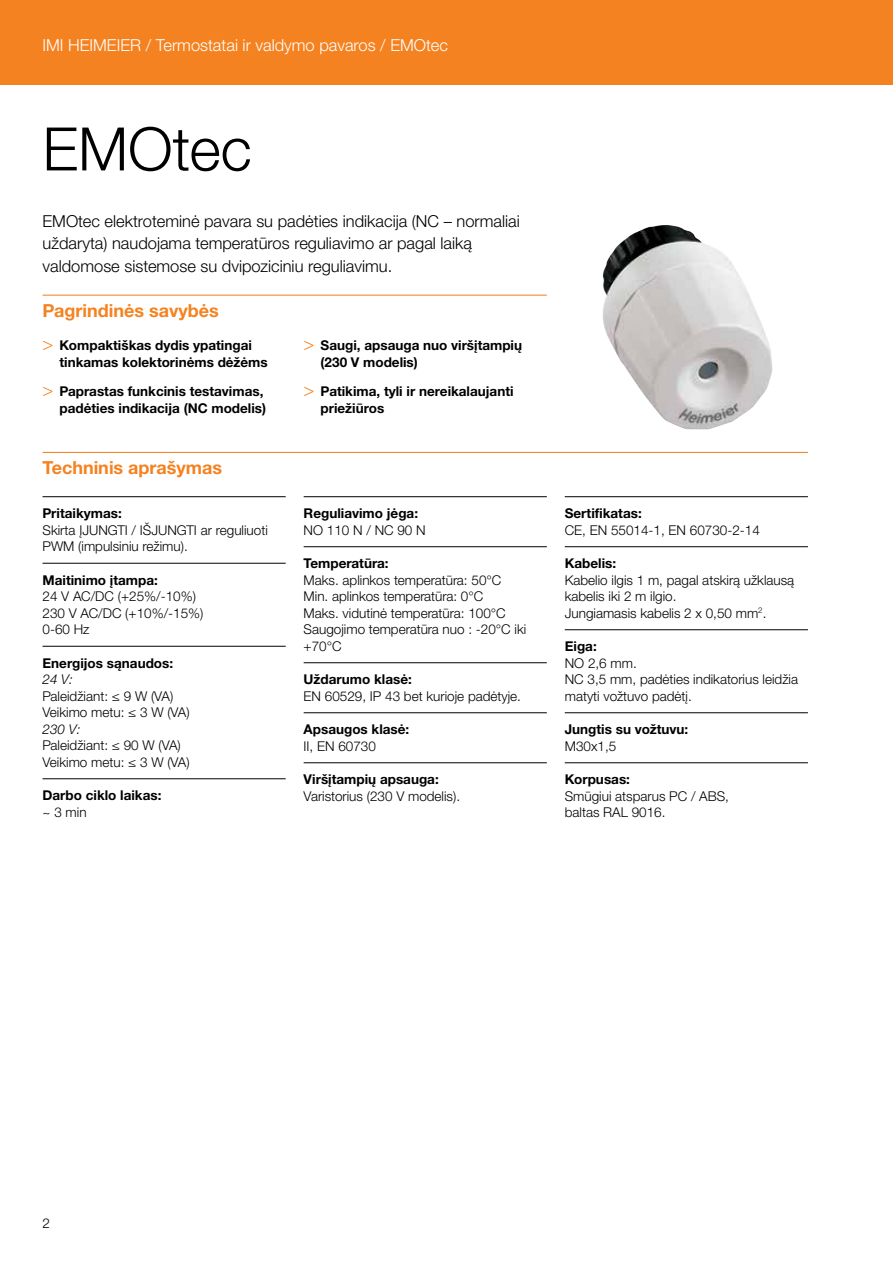
<style>
.page{position:relative;width:893px;height:1263px;background:#fff}
.page>*{position:absolute;margin:0;border:0;box-sizing:border-box;transform-origin:0 0}
.t1{font:300 60px "Helvetica Neue LTW1 G";color:#000}
.t2{font:700 18px "Helvetica Neue LTW1 G";color:#f58220}
.t3{font:300 16.5px/22.5px "Helvetica Neue LTW1 G";color:#000}
.t4{font:300 16.5px "Helvetica Neue LTW1 G";color:#fff}
.t5{font:300 13.5px/16.5px "Helvetica Neue LTW1 G";color:#000}
.t6{font:700 13.5px/16.5px "Helvetica Neue LTW1 G";color:#000}
.t7{font:italic 300 13.5px "Helvetica Neue LTW1 G";color:#000}
.s1{font-family:"Helvetica Neue LT Std";font-weight:300;font-size:18px;color:#f58220}
</style>
<div class="page">
<div style="left:0;top:0;width:893px;height:85px;background:#f58220"></div>
<hr style="left:43px;top:295px;width:504px;height:1px;background:#f58220">
<hr style="left:43px;top:452px;width:765px;height:1px;background:#f58220">
<hr style="left:43px;top:496px;width:243px;height:1px;background:#000">
<hr style="left:43px;top:563px;width:243px;height:1px;background:#000">
<hr style="left:43px;top:646px;width:243px;height:1px;background:#000">
<hr style="left:43px;top:778px;width:243px;height:1px;background:#000">
<hr style="left:304px;top:496px;width:243px;height:1px;background:#000">
<hr style="left:304px;top:546px;width:243px;height:1px;background:#000">
<hr style="left:304px;top:662px;width:243px;height:1px;background:#000">
<hr style="left:304px;top:712px;width:243px;height:1px;background:#000">
<hr style="left:304px;top:762px;width:243px;height:1px;background:#000">
<hr style="left:565px;top:496px;width:243px;height:1px;background:#000">
<hr style="left:565px;top:546px;width:243px;height:1px;background:#000">
<hr style="left:565px;top:629px;width:243px;height:1px;background:#000">
<hr style="left:565px;top:712px;width:243px;height:1px;background:#000">
<hr style="left:565px;top:762px;width:243px;height:1px;background:#000">
<img style="left:602px;top:225px;width:171px;height:204px">
<p class="t4" style="left:43px;top:35px;width:407px">IMI HEIMEIER / Termostatai ir valdymo pavaros / EMOtec</p>
<h1 class="t1" style="left:43px;top:112px;width:211px">EMOtec</h1>
<p class="t3" style="left:43px;top:210px;width:479px">EMOtec elektroteminė pavara su padėties indikacija (NC – normaliai uždaryta) naudojama temperatūros reguliavimo ar pagal laiką valdomose sistemose su dvipoziciniu reguliavimu.</p>
<h2 class="t2" style="left:43px;top:299px;width:178px">Pagrindinės savybės</h2>
<p class="t6" style="left:60px;top:337px;width:210px;text-indent:-17px"><span class="s1">&gt;</span> Kompaktiškas dydis ypatingai tinkamas kolektorinėms dėžėms</p>
<p class="t6" style="left:43px;top:383px;width:225px;text-align:right"><span class="s1">&gt;</span> Paprastas funkcinis testavimas, padėties indikacija (NC modelis)</p>
<p class="t6" style="left:321px;top:337px;width:203px;text-indent:-17px"><span class="s1">&gt;</span> Saugi, apsauga nuo viršįtampių (230 V modelis)</p>
<p class="t6" style="left:321px;top:383px;width:194px;text-indent:-17px"><span class="s1">&gt;</span> Patikima, tyli ir nereikalaujanti priežiūros</p>
<h2 class="t2" style="left:43px;top:457px;width:181px">Techninis aprašymas</h2>
<p class="t6" style="left:43px;top:505px;width:81px">Pritaikymas:</p>
<p class="t5" style="left:43px;top:522px;width:227px">Skirta ĮJUNGTI / IŠJUNGTI ar reguliuoti<br>PWM (impulsiniu režimu).</p>
<p class="t6" style="left:43px;top:572px;width:117px">Maitinimo įtampa:</p>
<p class="t5" style="left:43px;top:588px;width:162px">24 V AC/DC (+25%/-10%)<br>230 V AC/DC (+10%/-15%)<br>0-60 Hz</p>
<p class="t6" style="left:43px;top:655px;width:132px">Energijos sąnaudos:</p>
<p class="t7" style="left:43px;top:671px;width:32px">24 V:</p>
<p class="t5" style="left:43px;top:688px;width:149px">Paleidžiant: ≤ 9 W (VA)<br>Veikimo metu: ≤ 3 W (VA)</p>
<p class="t7" style="left:43px;top:721px;width:40px">230 V:</p>
<p class="t5" style="left:43px;top:737px;width:149px">Paleidžiant: ≤ 90 W (VA)<br>Veikimo metu: ≤ 3 W (VA)</p>
<p class="t6" style="left:43px;top:787px;width:120px">Darbo ciklo laikas:</p>
<p class="t5" style="left:43px;top:804px;width:46px">~ 3 min</p>
<p class="t6" style="left:304px;top:505px;width:116px">Reguliavimo jėga:</p>
<p class="t5" style="left:304px;top:522px;width:124px">NO 110 N / NC 90 N</p>
<p class="t6" style="left:304px;top:555px;width:86px">Temperatūra:</p>
<p class="t5" style="left:304px;top:572px;width:224px">Maks. aplinkos temperatūra: 50°C<br>Min. aplinkos temperatūra: 0°C<br>Maks. vidutinė temperatūra: 100°C<br>Saugojimo temperatūra nuo : -20°C iki +70°C</p>
<p class="t6" style="left:304px;top:671px;width:110px">Uždarumo klasė:</p>
<p class="t5" style="left:304px;top:688px;width:219px">EN 60529, IP 43 bet kurioje padėtyje.</p>
<p class="t6" style="left:304px;top:721px;width:107px">Apsaugos klasė:</p>
<p class="t5" style="left:304px;top:738px;width:74px">II, EN 60730</p>
<p class="t6" style="left:304px;top:771px;width:137px">Viršįtampių apsauga:</p>
<p class="t5" style="left:304px;top:788px;width:158px">Varistorius (230 V modelis).</p>
<p class="t6" style="left:565px;top:505px;width:79px">Sertifikatas:</p>
<p class="t5" style="left:565px;top:522px;width:197px">CE, EN 55014-1, EN 60730-2-14</p>
<p class="t6" style="left:565px;top:555px;width:53px">Kabelis:</p>
<p class="t5" style="left:565px;top:572px;width:231px">Kabelio ilgis 1 m, pagal atskirą užklausą kabelis iki 2 m ilgio.<br>Jungiamasis kabelis 2 x 0,50 mm<sup>2</sup>.</p>
<p class="t6" style="left:565px;top:638px;width:33px">Eiga:</p>
<p class="t5" style="left:565px;top:655px;width:235px">NO 2,6 mm.<br>NC 3,5 mm, padėties indikatorius leidžia matyti vožtuvo padėtį.</p>
<p class="t6" style="left:565px;top:721px;width:125px">Jungtis su vožtuvu:</p>
<p class="t5" style="left:565px;top:738px;width:53px">M30x1,5</p>
<p class="t6" style="left:565px;top:771px;width:67px">Korpusas:</p>
<p class="t5" style="left:565px;top:788px;width:166px">Smūgiui atsparus PC / ABS, baltas RAL 9016.</p>
<p class="t5" style="left:43px;top:1215px;width:9px">2</p>
</div>
